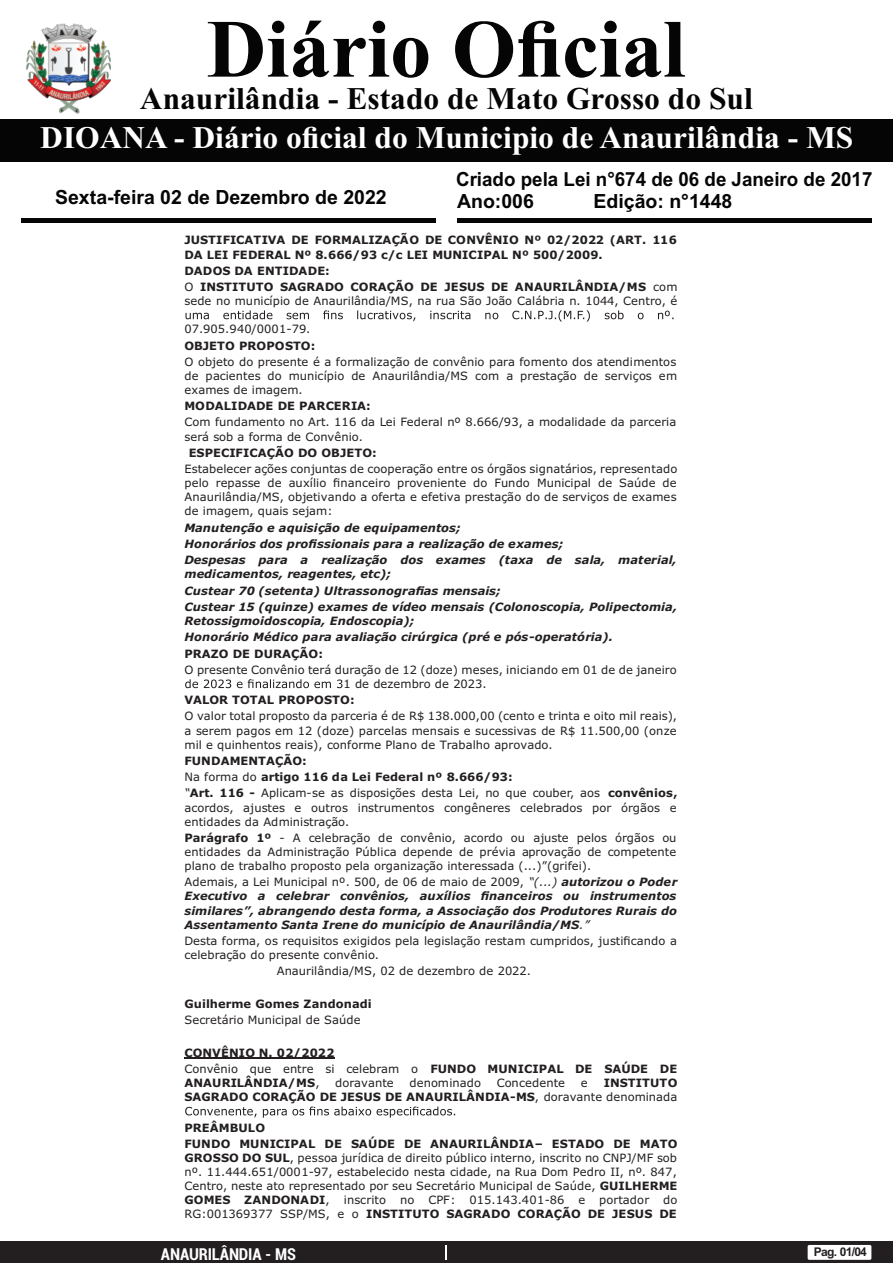
<style>
.page{position:relative;width:893px;height:1263px;background:#fff}
.page>*{position:absolute;margin:0;border:0;box-sizing:border-box;transform-origin:0 0}
.t1{font:700 82.5px "Times New Roman";color:#040504}
.t2{font:700 31.5px "Times New Roman";color:#fff}
.t3{font:700 31.5px "Times New Roman";color:#040504}
.t4{font:700 19.5px "Arial";color:#040504}
.t5{font:700 19.5px "Arial";color:#040504;scale:.96 1}
.t6{font:700 condensed 16.5px "Roboto";letter-spacing:-.01em;color:#fff}
.t7{font:700 12px "Arial";letter-spacing:-.055em;color:#231f20}
.t8{font:11.55px/14.1px "Verdana";color:#231f20;text-align:justify}
.t9{font:700 11.55px/16px "Verdana";color:#231f20}
.t10{font:italic 700 11.55px/16.2px "Verdana";color:#231f20}
.s1{font-weight:400}
.s2{font-weight:400;font-style:italic}
.s3{font-weight:700}
.s4{font-weight:400;font-style:normal}
</style>
<div class="page">
<div style="left:0;top:1242px;width:893px;height:21px;background:#231f20"></div>
<svg style="left:446px;top:1245px;width:1px;height:15px"></svg>
<div style="left:808px;top:1245px;width:63px;height:15px;background:#fff;border-radius:2px"></div>
<div style="left:0;top:119px;width:893px;height:42px;background:#040504"></div>
<hr style="left:21px;top:218px;width:415px;height:4px;background:#040504">
<hr style="left:457px;top:218px;width:415px;height:4px;background:#040504">
<img style="left:25px;top:23px;width:86px;height:91px">
<svg style="left:186px;top:310px;width:488px;height:11px"></svg>
<svg style="left:185px;top:679px;width:157px;height:9px"></svg>
<hr style="left:185px;top:1057px;width:150px;height:1px;background:#231f20">
<svg style="left:185px;top:1106px;width:270px;height:12px"></svg>
<h1 class="t1" style="left:207px;top:21px;width:480px">Diário Oficial</h1>
<h2 class="t3" style="left:140px;top:88px;width:614px">Anaurilândia - Estado de Mato Grosso do Sul</h2>
<h2 class="t2" style="left:40px;top:126px;width:814px">DIOANA - Diário oficial do Municipio de Anaurilândia - MS</h2>
<h3 class="t5" style="left:456px;top:172px;width:435px">Criado pela Lei n°674 de 06 de Janeiro de 2017</h3>
<h3 class="t4" style="left:55px;top:190px;width:333px">Sexta-feira 02 de Dezembro de 2022</h3>
<h3 class="t4" style="left:457px;top:193px;width:78px">Ano:006</h3>
<h3 class="t4" style="left:593px;top:193px;width:140px">Edição: n°1448</h3>
<p class="t9" style="left:185px;top:234px;width:494px;line-height:14.2px">JUSTIFICATIVA DE FORMALIZAÇÃO DE CONVÊNIO Nº 02/2022 (ART. 116<br>DA LEI FEDERAL Nº 8.666/93 c/c LEI MUNICIPAL Nº 500/2009.</p>
<p class="t9" style="left:185px;top:264px;width:495px">DADOS DA ENTIDADE:<br><span class="s1">O</span> INSTITUTO SAGRADO CORAÇÃO DE JESUS DE ANAURILÂNDIA/MS <span class="s1">com</span></p>
<p class="t8" style="left:185px;top:295px;width:494px">sede no município de Anaurilândia/MS, na rua São João Calábria n. 1044, Centro, é</p>
<p class="t8" style="left:185px;top:323px;width:127px">07.905.940/0001-79.</p>
<p class="t9" style="left:185px;top:338px;width:132px">OBJETO PROPOSTO:</p>
<p class="t8" style="left:185px;top:355px;width:494px">O objeto do presente é a formalização de convênio para fomento dos atendimentos de pacientes do município de Anaurilândia/MS com a prestação de serviços em exames de imagem.</p>
<p class="t9" style="left:185px;top:399px;width:188px">MODALIDADE DE PARCERIA:</p>
<p class="t8" style="left:185px;top:416px;width:493px">Com fundamento no Art. 116 da Lei Federal nº 8.666/93, a modalidade da parceria será sob a forma de Convênio.</p>
<p class="t9" style="left:189px;top:446px;width:190px">ESPECIFICAÇÃO DO OBJETO:</p>
<p class="t8" style="left:185px;top:463px;width:494px">Estabelecer ações conjuntas de cooperação entre os órgãos signatários, representado pelo repasse de auxílio financeiro proveniente do Fundo Municipal de Saúde de Anaurilândia/MS, objetivando a oferta e efetiva prestação do de serviços de exames de imagem, quais sejam:</p>
<p class="t10" style="left:185px;top:520px;width:494px">Manutenção e aquisição de equipamentos;<br>Honorários dos profissionais para a realização de exames;<br>Despesas para a realização dos exames (taxa de sala, material,</p>
<p class="t10" style="left:185px;top:567px;width:494px">medicamentos, reagentes, etc);<br>Custear 70 (setenta) Ultrassonografias mensais;<br>Custear 15 (quinze) exames de vídeo mensais (Colonoscopia, Polipectomia,</p>
<p class="t10" style="left:185px;top:614px;width:430px">Retossigmoidoscopia, Endoscopia);<br>Honorário Médico para avaliação cirúrgica (pré e pós-operatória).</p>
<p class="t9" style="left:185px;top:646px;width:140px">PRAZO DE DURAÇÃO:</p>
<p class="t8" style="left:344px;top:663px;width:335px;text-indent:-159px">O presente Convênio terá duração de 12 (doze) meses, iniciando em 01 de de janeiro<br>1 de dezembro de 2023.</p>
<p class="t9" style="left:185px;top:693px;width:172px">VALOR TOTAL PROPOSTO:</p>
<p class="t8" style="left:185px;top:710px;width:494px">O valor total proposto da parceria é de R$ 138.000,00 (cento e trinta e oito mil reais), a serem pagos em 12 (doze) parcelas mensais e sucessivas de R$ 11.500,00 (onze mil e quinhentos reais), conforme Plano de Trabalho aprovado.</p>
<p class="t9" style="left:185px;top:753px;width:495px">FUNDAMENTAÇÃO:<br><span class="s1">Na forma do</span> artigo 116 da Lei Federal nº 8.666/93:<br><span class="s2">“</span>Art. 116 - <span class="s1">Aplicam-se as disposições desta Lei, no que couber, aos</span> convênios,</p>
<p class="t8" style="left:185px;top:801px;width:494px">acordos, ajustes e outros instrumentos congêneres celebrados por órgãos e entidades da Administração.</p>
<p class="t8" style="left:185px;top:831px;width:494px"><span class="s3">Parágrafo 1º</span> - A celebração de convênio, acordo ou ajuste pelos órgãos ou entidades da Administração Pública depende de prévia aprovação de competente plano de trabalho proposto pela organização interessada (...)”(grifei).</p>
<p class="t10" style="left:185px;top:876px;width:495px;line-height:14.1px;text-align:justify"><span class="s4">Ademais, a Lei Municipal nº. 500, de 06 de maio de 2009,</span> <span class="s1">“(...)</span> autorizou o Poder Executivo a celebrar convênios, auxílios financeiros ou instrumentos similares”, abrangendo desta forma, a Associação dos Produtores Rurais do Assentamento Santa Irene do município de Anaurilândia/MS<span class="s1">.”</span></p>
<p class="t8" style="left:185px;top:934px;width:494px">Desta forma, os requisitos exigidos pela legislação restam cumpridos, justificando a celebração do presente convênio.</p>
<p class="t8" style="left:277px;top:965px;width:256px">Anaurilândia/MS, 02 de dezembro de 2022.</p>
<p class="t9" style="left:185px;top:997px;width:189px">Guilherme Gomes Zandonadi</p>
<p class="t8" style="left:185px;top:1014px;width:178px">Secretário Municipal de Saúde</p>
<p class="t9" style="left:185px;top:1046px;width:494px">CONVÊNIO N. 02/2022<br><span class="s1">Convênio que entre si celebram o</span> FUNDO MUNICIPAL DE SAÚDE DE</p>
<p class="t9" style="left:185px;top:1076px;width:136px">ANAURILÂNDIA/MS<span class="s1">,</span></p>
<p class="t8" style="left:335px;top:1077px;width:60px">doravante</p>
<p class="t8" style="left:410px;top:1077px;width:73px">denominado</p>
<p class="t8" style="left:497px;top:1077px;width:70px">Concedente</p>
<p class="t8" style="left:581px;top:1077px;width:8px">e</p>
<p class="t9" style="left:185px;top:1077px;width:494px;line-height:14px;text-align:right">INSTITUTO<br>SAGRADO CORAÇÃO DE JESUS DE ANAURILÂNDIA-MS<span class="s1">, doravante denominada</span></p>
<p class="t9" style="left:185px;top:1120px;width:494px">PREÂMBULO<br>FUNDO MUNICIPAL DE SAÚDE DE ANAURILÂNDIA– ESTADO DE MATO</p>
<p class="t8" style="left:185px;top:1152px;width:494px"><span class="s3">GROSSO DO SUL</span>, pessoa jurídica de direito público interno, inscrito no CNPJ/MF sob nº. 11.444.651/0001-97, estabelecido nesta cidade, na Rua Dom Pedro II, nº. 847, Centro, neste ato representado por seu Secretário Municipal de Saúde, <span class="s3">GUILHERME GOMES ZANDONADI</span>, inscrito no CPF: 015.143.401-86 e portador do RG:001369377 SSP/MS, e o <span class="s3">INSTITUTO SAGRADO CORAÇÃO DE JESUS DE</span></p>
<h3 class="t6" style="left:161px;top:1247px;width:136px">ANAURILÂNDIA - MS</h3>
<p class="t7" style="left:814px;top:1247px;width:55px">Pag. 01/04</p>
</div>
